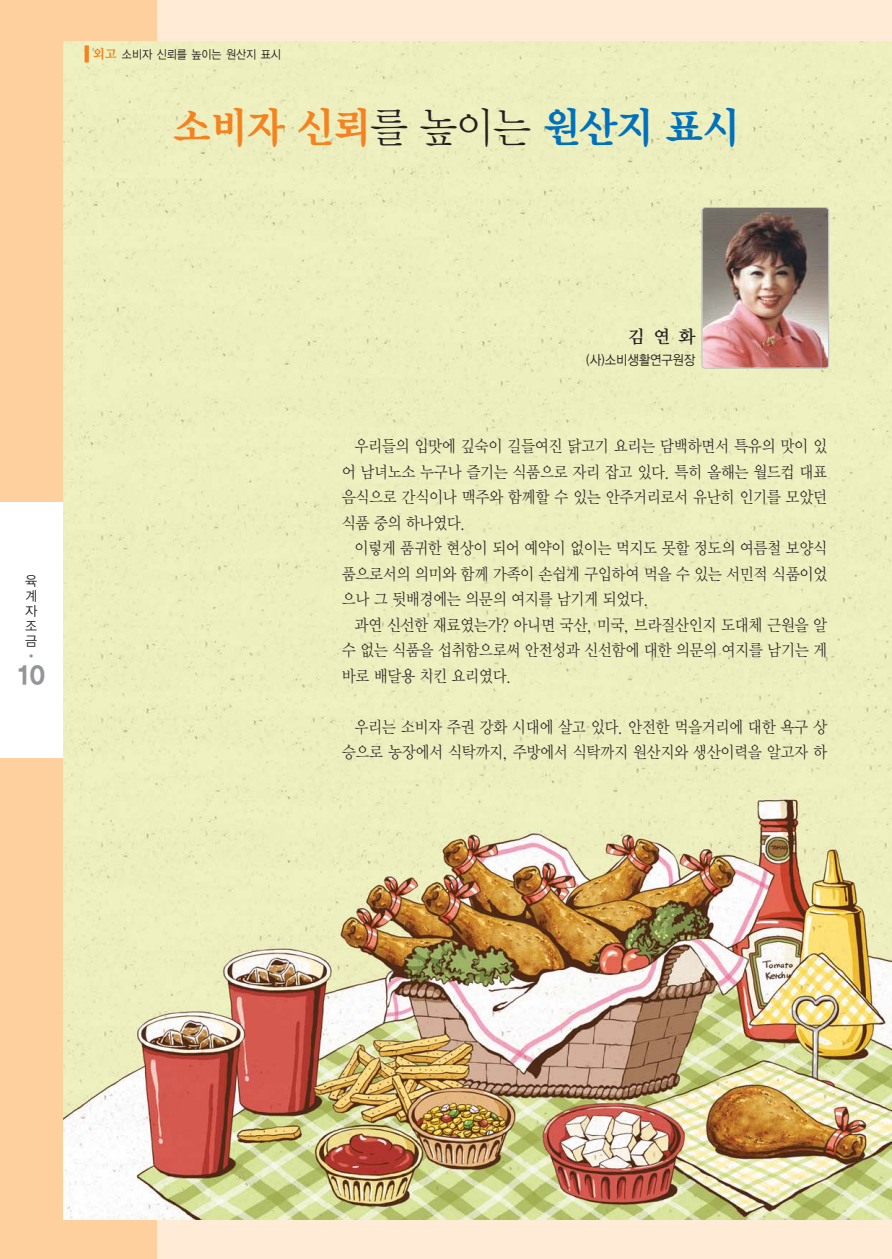
<style>
.page{position:relative;width:892px;height:1259px;background:#fff}
.page>*{position:absolute;margin:0;border:0;box-sizing:border-box;transform-origin:0 0}
.t1{font:42px "Y Mj O15 KS Cms UHC H";letter-spacing:-.075em;color:#f5821f;scale:.95 1}
.t2{font:24px "YGO16 KS Cms UHC H";color:#939598}
.t3{font:18px "Y Mj O14 KS Cms UHC H";color:#231f20}
.t4{font:16.5px/25.5px "Y Mj O12 KS Cms UHC H";letter-spacing:-.08em;color:#231f20;text-align:justify;scale:.9 1}
.t5{font:13.5px "YGO12 KS Cms UHC H";letter-spacing:-.07em;color:#231f20;scale:.9 1}
.t6{font:13.5px/15px "YGO12 KS Cms UHC H";letter-spacing:-.07em;color:#231f20;text-align:justify;scale:.95 1}
.t7{font:13.5px "YGO12 KS Cms UHC H";color:#939598}
.t8{font:12px "YGO12 KS Cms UHC H";letter-spacing:-.07em;color:#231f20;scale:.9 1}
.s1{font-family:"Y Mj O15 KS Cms UHC H";font-size:13.5px;color:#f5821f}
.s2{font-family:"Y Mj O12 KS Cms UHC H";color:#231f20}
.s3{color:#0071bc}
</style>
<div class="page">
<div style="left:0;top:0;width:891px;height:1259px;background:#ffebd6"></div>
<div style="left:0;top:0;width:157px;height:1259px;background:#fed09e"></div>
<div style="left:0;top:503px;width:891px;height:255px;background:#fff"></div>
<img style="left:63px;top:41px;width:828px;height:1178px">
<svg style="left:85px;top:45px;width:4px;height:17px"></svg>
<img style="left:702px;top:208px;width:126px;height:160px;border-radius:3px">
<div style="left:701px;top:207px;width:128px;height:162px;border:1px solid #bbbdc0;border-radius:3px"></div>
<p class="t8" style="left:92px;top:49px;width:211px"><span class="s1">외고</span> 소비자 신뢰를 높이는 원산지 표시</p>
<h1 class="t1" style="left:172px;top:109px;width:600px">소비자 신뢰<span class="s2">를 높이는</span> <span class="s3">원산지 표시</span></h1>
<p class="t6" style="left:25px;top:574px;width:15px">육 계 자 조 금</p>
<p class="t7" style="left:25px;top:650px;width:15px">•</p>
<h2 class="t2" style="left:17px;top:664px;width:31px">10</h2>
<p class="t3" style="left:627px;top:328px;width:70px">김연화</p>
<p class="t5" style="left:585px;top:354px;width:124px">(사)소비생활연구원장</p>
<p class="t4" style="left:341px;top:435px;width:541px;text-indent:13px">우리들의 입맛에 깊숙이 길들여진 닭고기 요리는 담백하면서 특유의 맛이 있 어 남녀노소 누구나 즐기는 식품으로 자리 잡고 있다. 특히 올해는 월드컵 대표 음식으로 간식이나 맥주와 함께할 수 있는 안주거리로서 유난히 인기를 모았던 식품 중의 하나였다.</p>
<p class="t4" style="left:341px;top:537px;width:541px;text-indent:13px">이렇게 품귀한 현상이 되어 예약이 없이는 먹지도 못할 정도의 여름철 보양식 품으로서의 의미와 함께 가족이 손쉽게 구입하여 먹을 수 있는 서민적 식품이었 으나 그 뒷배경에는 의문의 여지를 남기게 되었다.</p>
<p class="t4" style="left:341px;top:613px;width:541px;text-indent:13px">과연 신선한 재료였는가? 아니면 국산, 미국, 브라질산인지 도대체 근원을 알 수 없는 식품을 섭취함으로써 안전성과 신선함에 대한 의문의 여지를 남기는 게 바로 배달용 치킨 요리였다.</p>
<p class="t4" style="left:341px;top:715px;width:541px;text-align:right">우리는 소비자 주권 강화 시대에 살고 있다. 안전한 먹을거리에 대한 욕구 상 승으로 농장에서 식탁까지, 주방에서 식탁까지 원산지와 생산이력을 알고자 하</p>
</div>
